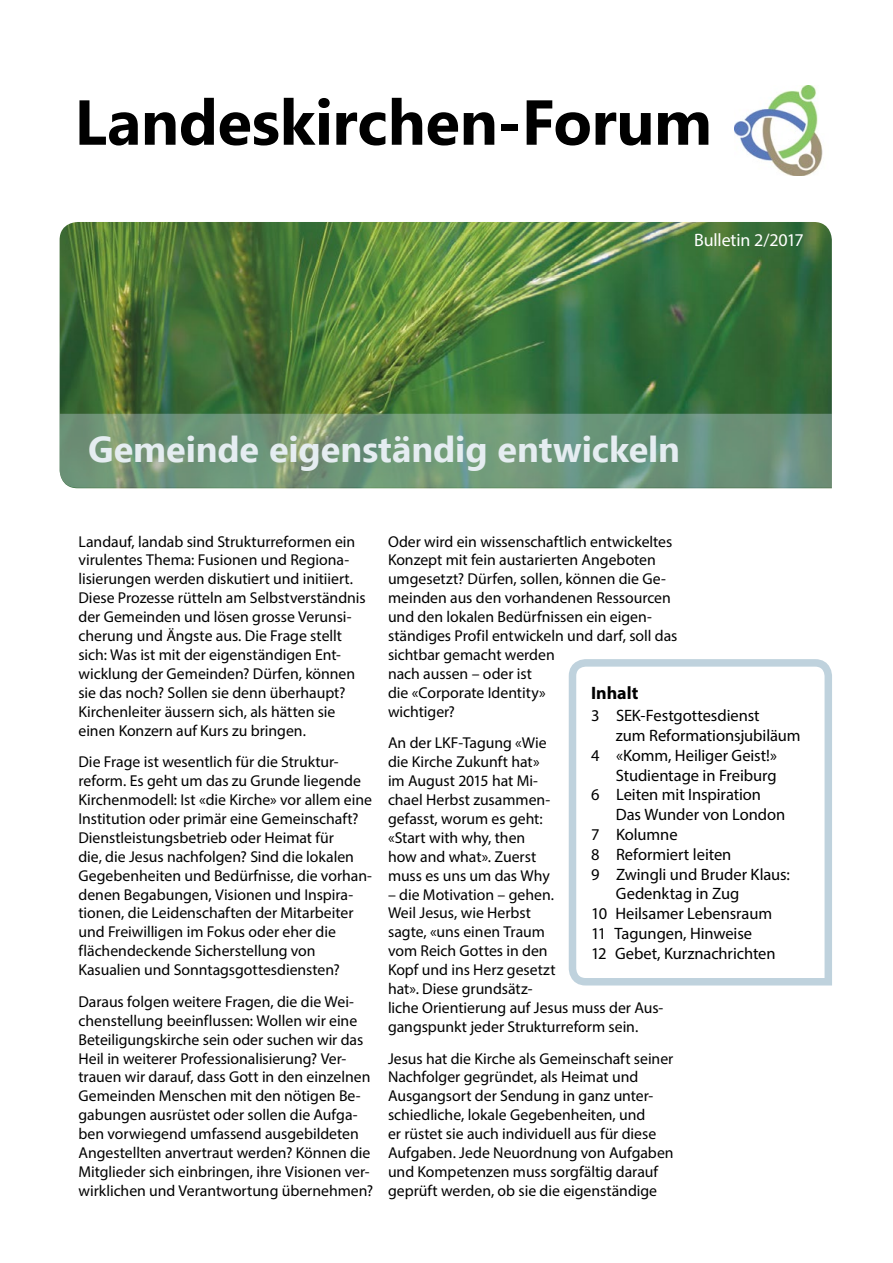
<style>
.page{position:relative;width:893px;height:1263px;background:#fff}
.page>*{position:absolute;margin:0;border:0;box-sizing:border-box;transform-origin:0 0}
.t1{font:700 63.45px "Ebrima";letter-spacing:-.005em;color:#000}
.t2{font:700 36px "Ebrima";color:#fff}
.t3{font:18px "Myriad Pro";letter-spacing:-.01em;color:#fff}
.t4{font:700 18px "Myriad Pro";color:#000}
.t5{font:16.5px "Myriad Pro";letter-spacing:-.005em;color:#000}
.t6{font:15.75px/18.9px "Myriad Pro";color:#000}
</style>
<div class="page">
<img style="left:60px;top:222px;width:772px;height:192px">
<svg style="left:568px;top:659px;width:264px;height:327px"></svg>
<svg style="left:60px;top:414px;width:772px;height:74px;background:#6f957a"></svg>
<img style="left:735px;top:85px;width:88px;height:90px">
<h1 class="t1" style="left:74px;top:75px;width:639px">Landeskirchen-Forum</h1>
<p class="t3" style="left:694px;top:229px;width:111px">Bulletin 2/2017</p>
<h2 class="t2" style="left:88px;top:423px;width:593px">Gemeinde eigenständig entwickeln</h2>
<p class="t6" style="left:78px;top:532px;width:289px">Landauf, landab sind Strukturreformen ein virulentes Thema: Fusionen und Regiona&shy;lisierungen werden diskutiert und initiiert.<br>Diese Prozesse rütteln am Selbstverständnis der Gemeinden und lösen grosse Verunsi&shy;cherung und Ängste aus. Die Frage stellt sich: Was ist mit der eigenständigen Ent&shy;wicklung der Gemeinden? Dürfen, können sie das noch? Sollen sie denn überhaupt?<br>Kirchenleiter äussern sich, als hätten sie einen Konzern auf Kurs zu bringen.</p>
<p class="t6" style="left:78px;top:752px;width:295px">Die Frage ist wesentlich für die Struktur&shy;reform. Es geht um das zu Grunde liegende Kirchenmodell: Ist «die Kirche» vor allem eine Institution oder primär eine Gemeinschaft?<br>Dienstleistungsbetrieb oder Heimat für<br>die, die Jesus nachfolgen? Sind die lokalen Gegebenheiten und Bedürfnisse, die vorhan&shy;denen Begabungen, Visionen und Inspira&shy;tionen, die Leidenschaften der Mitarbeiter und Freiwilligen im Fokus oder eher die flächendeckende Sicherstellung von Kasualien und Sonntagsgottesdiensten?</p>
<p class="t6" style="left:78px;top:992px;width:296px">Daraus folgen weitere Fragen, die die Wei&shy;chenstellung beeinflussen: Wollen wir eine Beteiligungskirche sein oder suchen wir das Heil in weiterer Professionalisierung? Ver&shy;trauen wir darauf, dass Gott in den einzelnen Gemeinden Menschen mit den nötigen Be&shy;gabungen ausrüstet oder sollen die Aufga&shy;ben vorwiegend umfassend ausgebildeten Angestellten anvertraut werden? Können die Mitglieder sich einbringen, ihre Visionen ver&shy;wirklichen und Verantwortung übernehmen?</p>
<p class="t6" style="left:388px;top:532px;width:291px">Oder wird ein wissenschaftlich entwickeltes Konzept mit fein austarierten Angeboten umgesetzt? Dürfen, sollen, können die Ge&shy;meinden aus den vorhandenen Ressourcen und den lokalen Bedürfnissen ein eigen&shy;ständiges Profil entwickeln und darf, soll das sichtbar gemacht werden<br>nach aussen – oder ist<br>die «Corporate Identity»<br>wichtiger?</p>
<p class="t6" style="left:388px;top:733px;width:164px">An der LKF-Tagung «Wie die Kirche Zukunft hat» im August 2015 hat Mi&shy;chael Herbst zusammen&shy;gefasst, worum es geht: «Start with why, then how and what». Zuerst muss es uns um das Why</p>
<p class="t6" style="left:388px;top:884px;width:277px">– die Motivation – gehen.<br>Weil Jesus, wie Herbst<br>sagte, «uns einen Traum<br>vom Reich Gottes in den<br>Kopf und ins Herz gesetzt<br>hat». Diese grundsätz-<br>liche Orientierung auf Jesus muss der Aus&shy;gangspunkt jeder Strukturreform sein.</p>
<p class="t6" style="left:388px;top:1048px;width:287px">Jesus hat die Kirche als Gemeinschaft seiner Nachfolger gegründet, als Heimat und Ausgangsort der Sendung in ganz unter&shy;schiedliche, lokale Gegebenheiten, und<br>er rüstet sie auch individuell aus für diese Aufgaben. Jede Neuordnung von Aufgaben und Kompetenzen muss sorgfältig darauf geprüft werden, ob sie die eigenständige</p>
<p class="t4" style="left:591px;top:681px;width:49px">Inhalt</p>
<p class="t5" style="left:591px;top:705px;width:170px">3 SEK-Festgottesdienst</p>
<p class="t5" style="left:616px;top:725px;width:186px">zum Reformationsjubiläum</p>
<p class="t5" style="left:591px;top:745px;width:187px">4 «Komm, Heiliger Geist!»</p>
<p class="t5" style="left:616px;top:765px;width:162px">Studientage in Freiburg</p>
<p class="t5" style="left:591px;top:785px;width:171px">6 Leiten mit Inspiration</p>
<p class="t5" style="left:616px;top:804px;width:171px">Das Wunder von London</p>
<p class="t5" style="left:591px;top:824px;width:88px">7 Kolumne</p>
<p class="t5" style="left:591px;top:844px;width:142px">8 Reformiert leiten</p>
<p class="t5" style="left:591px;top:864px;width:200px">9 Zwingli und Bruder Klaus:</p>
<p class="t5" style="left:616px;top:884px;width:125px">Gedenktag in Zug</p>
<p class="t5" style="left:591px;top:903px;width:183px">10 Heilsamer Lebensraum</p>
<p class="t5" style="left:591px;top:923px;width:162px">11 Tagungen, Hinweise</p>
<p class="t5" style="left:591px;top:943px;width:186px">12 Gebet, Kurznachrichten</p>
</div>
